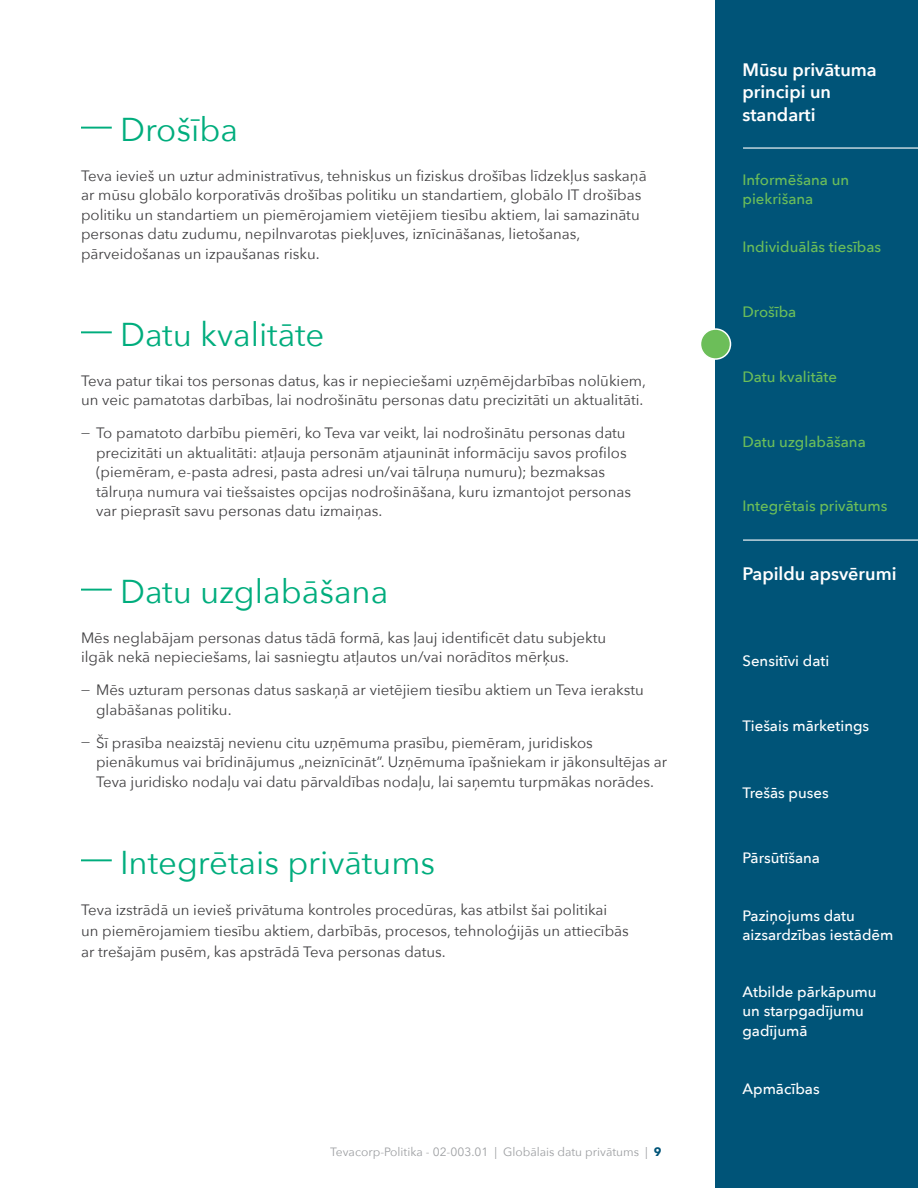
<style>
.page{position:relative;width:918px;height:1188px;background:#fff}
.page>*{position:absolute;margin:0;border:0;box-sizing:border-box;transform-origin:0 0}
.t1{font:33px "Avenir Next";color:#00ad7d}
.t2{font:600 18px/22.5px "Avenir Next";color:#fff}
.t3{font:15px/19.5px "Avenir Next";color:#414042}
.t4{font:500 15px/19.5px "Avenir Next";color:#fff}
.t5{font:500 15px/19.5px "Avenir Next";color:#6cbe59}
.t6{font:12px "Avenir Next";color:#9d9fa2}
.s1{font-weight:700;color:#005478}
</style>
<div class="page">
<div style="left:716px;top:0;width:202px;height:1188px;background:#005478"></div>
<hr style="left:81px;top:127px;width:31px;height:2px;background:#00ad7d">
<hr style="left:81px;top:331px;width:31px;height:2px;background:#00ad7d">
<hr style="left:81px;top:589px;width:31px;height:2px;background:#00ad7d">
<hr style="left:81px;top:859px;width:31px;height:2px;background:#00ad7d">
<div style="left:700px;top:329px;width:30px;height:30px;background:#6cbe59;border-radius:50%"></div>
<div style="left:700px;top:328px;width:31px;height:32px;border:2px solid #fff;border-radius:50%"></div>
<hr style="left:743px;top:540px;width:175px;height:1px;background:#fff">
<hr style="left:743px;top:147px;width:175px;height:2px;background:#fff">
<h1 class="t1" style="left:120px;top:102px;width:119px">Drošība</h1>
<p class="t3" style="left:81px;top:165px;width:567px">Teva ievieš un uztur administratīvus, tehniskus un fiziskus drošības līdzekļus saskaņā ar mūsu globālo korporatīvās drošības politiku un standartiem, globālo IT drošības politiku un standartiem un piemērojamiem vietējiem tiesību aktiem, lai samazinātu personas datu zudumu, nepilnvarotas piekļuves, iznīcināšanas, lietošanas, pārveidošanas un izpaušanas risku.</p>
<h1 class="t1" style="left:120px;top:306px;width:206px">Datu kvalitāte</h1>
<p class="t3" style="left:81px;top:370px;width:567px">Teva patur tikai tos personas datus, kas ir nepieciešami uzņēmējdarbības nolūkiem, un veic pamatotas darbības, lai nodrošinātu personas datu precizitāti un aktualitāti.</p>
<p class="t3" style="left:96px;top:422px;width:536px;text-indent:-15px">— To pamatoto darbību piemēri, ko Teva var veikt, lai nodrošinātu personas datu precizitāti un aktualitāti: atļauja personām atjaunināt informāciju savos profilos (piemēram, e-pasta adresi, pasta adresi un/vai tālruņa numuru); bezmaksas tālruņa numura vai tiešsaistes opcijas nodrošināšana, kuru izmantojot personas var pieprasīt savu personas datu izmaiņas.</p>
<h1 class="t1" style="left:120px;top:564px;width:270px">Datu uzglabāšana</h1>
<p class="t3" style="left:81px;top:627px;width:527px">Mēs neglabājam personas datus tādā formā, kas ļauj identificēt datu subjektu ilgāk nekā nepieciešams, lai sasniegtu atļautos un/vai norādītos mērķus.</p>
<p class="t3" style="left:96px;top:680px;width:549px;text-indent:-15px">— Mēs uzturam personas datus saskaņā ar vietējiem tiesību aktiem un Teva ierakstu glabāšanas politiku.</p>
<p class="t3" style="left:96px;top:732px;width:573px;text-indent:-15px">— Šī prasība neaizstāj nevienu citu uzņēmuma prasību, piemēram, juridiskos pienākumus vai brīdinājumus „neiznīcināt”. Uzņēmuma īpašniekam ir jākonsultējas ar<br>Teva juridisko nodaļu vai datu pārvaldības nodaļu, lai saņemtu turpmākas norādes.</p>
<h1 class="t1" style="left:120px;top:834px;width:317px">Integrētais privātums</h1>
<p class="t3" style="left:81px;top:899px;width:549px;line-height:21px">Teva izstrādā un ievieš privātuma kontroles procedūras, kas atbilst šai politikai<br>un piemērojamiem tiesību aktiem, darbībās, procesos, tehnoloģijās un attiecībās ar trešajām pusēm, kas apstrādā Teva personas datus.</p>
<p class="t6" style="left:330px;top:1141px;width:333px">Tevacorp-Politika - 02-003.01 | Globālais datu privātums | <span class="s1">9</span></p>
<p class="t2" style="left:742px;top:58px;width:136px">Mūsu privātuma principi un standarti</p>
<p class="t5" style="left:742px;top:169px;width:108px">Informēšana un piekrišana</p>
<p class="t5" style="left:742px;top:237px;width:140px">Individuālās tiesības</p>
<p class="t5" style="left:742px;top:302px;width:55px">Drošība</p>
<p class="t5" style="left:742px;top:367px;width:96px">Datu kvalitāte</p>
<p class="t5" style="left:742px;top:432px;width:125px">Datu uzglabāšana</p>
<p class="t5" style="left:742px;top:496px;width:146px">Integrētais privātums</p>
<p class="t2" style="left:742px;top:562px;width:156px">Papildu apsvērumi</p>
<p class="t4" style="left:742px;top:651px;width:88px">Sensitīvi dati</p>
<p class="t4" style="left:742px;top:716px;width:128px">Tiešais mārketings</p>
<p class="t4" style="left:742px;top:782px;width:88px">Trešās puses</p>
<p class="t4" style="left:742px;top:847px;width:79px">Pārsūtīšana</p>
<p class="t4" style="left:742px;top:905px;width:152px">Paziņojums datu aizsardzības iestādēm</p>
<p class="t4" style="left:742px;top:981px;width:136px">Atbilde pārkāpumu un starpgadījumu gadījumā</p>
<p class="t4" style="left:742px;top:1079px;width:79px">Apmācības</p>
</div>
